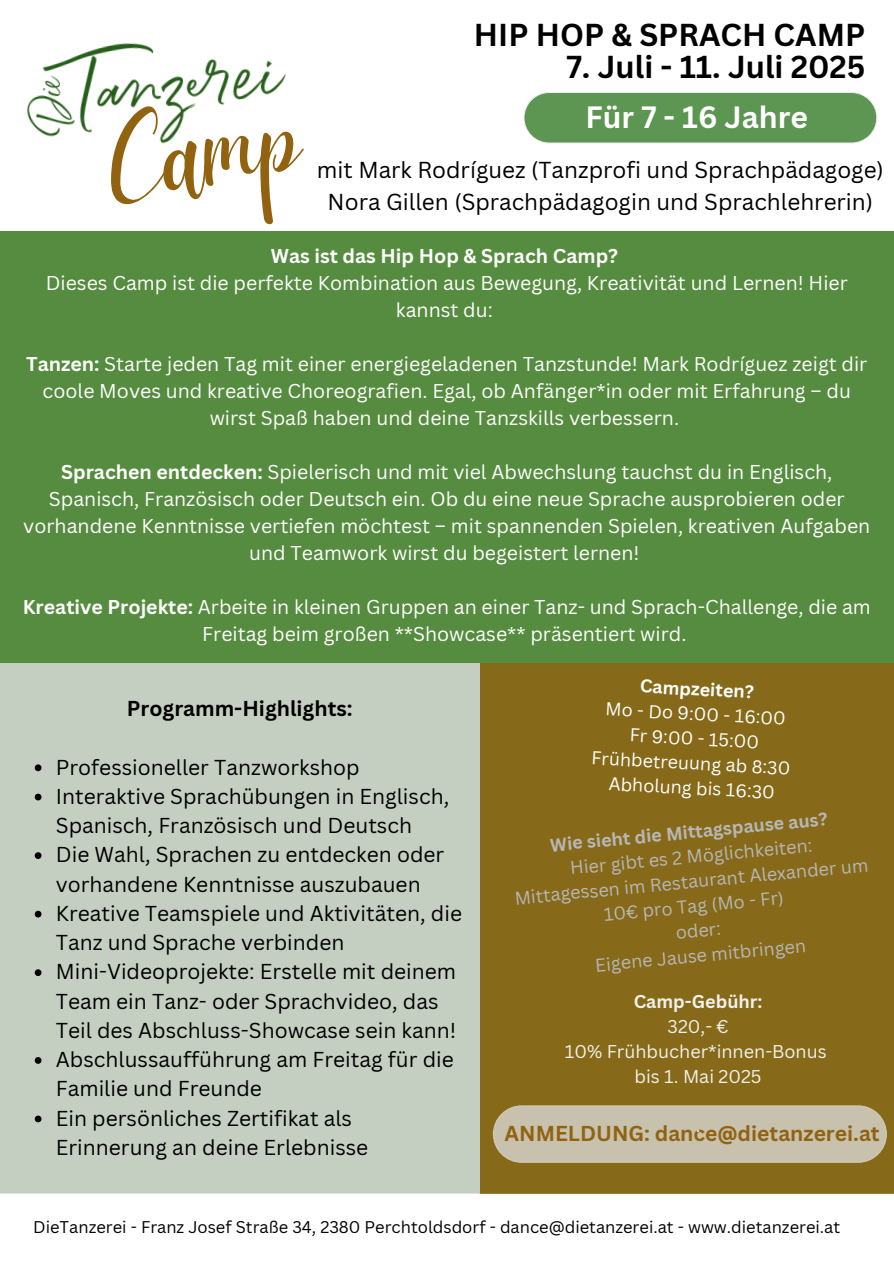
<style>
.page{position:relative;width:894px;height:1264px;background:#fff}
.page>*{position:absolute;margin:0;border:0;box-sizing:border-box;transform-origin:0 0}
.t1{font:116.25px "Daydream";color:#916311}
.t2{font:700 30.9px "Canva Sans";color:#000}
.t3{font:700 30px "Canva Sans";color:#fff}
.t4{font:22.5px/31.5px "Canva Sans";color:#000;text-align:center}
.t5{font:21px/29.2px "Canva Sans";color:#000}
.t6{font:700 21px "Canva Sans";color:#916311}
.t7{font:700 21px "Canva Sans";color:#000}
.t8{font:19.5px/27px "Canva Sans";color:#fffffe;text-align:center}
.t9{font:18px/24.8px "Canva Sans";color:#b7b7b7;text-align:center}
.t10{font:18px/24.8px "Canva Sans";color:#fff;text-align:center}
.t11{font:18px/24.8px "Canva Sans";color:#f2f1eb;text-align:center}
.t12{font:16.5px "Canva Sans";color:#000}
.s1{font-weight:700}
</style>
<div class="page">
<div style="left:0;top:231px;width:893px;height:961px;background:#568c40"></div>
<img style="left:26px;top:43px;width:260px;height:101px">
<div style="left:479px;top:664px;width:414px;height:529px;background:#866a19"></div>
<div style="left:493px;top:1105px;width:393px;height:57px;background:#c7c1ad;border-radius:28px"></div>
<div style="left:492px;top:1105px;width:394px;height:57px;border:1px solid #e8e8e8;border-radius:28px"></div>
<div style="left:524px;top:92px;width:352px;height:51px;background:#5d9553;border-radius:25px"></div>
<div style="left:523px;top:92px;width:354px;height:51px;border:1px solid #e8e8e8;border-radius:25px"></div>
<div style="left:0;top:664px;width:479px;height:529px;background:#c5cfc1"></div>
<svg style="left:35px;top:764px;width:6px;height:7px"></svg>
<svg style="left:35px;top:793px;width:6px;height:7px"></svg>
<svg style="left:35px;top:852px;width:6px;height:7px"></svg>
<svg style="left:35px;top:910px;width:6px;height:7px"></svg>
<svg style="left:35px;top:969px;width:6px;height:7px"></svg>
<svg style="left:35px;top:1057px;width:6px;height:6px"></svg>
<svg style="left:35px;top:1115px;width:6px;height:7px"></svg>
<h5 class="t2" style="left:474px;top:13px;width:393px">HIP HOP &amp; SPRACH CAMP</h5>
<p class="t2" style="left:566px;top:45px;width:300px">7. Juli - 11. Juli 2025</p>
<h2 class="t1" style="left:98px;top:100px;width:195px;rotate:-9deg">Camp</h2>
<p class="t3" style="left:585px;top:96px;width:224px">Für 7 - 16 Jahre</p>
<h6 class="t4" style="left:317px;top:154px;width:568px">mit Mark Rodríguez (Tanzprofi und Sprachpädagoge)<br>Nora Gillen (Sprachpädagogin und Sprachlehrerin)</h6>
<h6 class="t8" style="left:46px;top:242px;width:803px"><span class="s1">Was ist das Hip Hop &amp; Sprach Camp?<br></span>Dieses Camp ist die perfekte Kombination aus Bewegung, Kreativität und Lernen! Hier kannst du:</h6>
<h6 class="t8" style="left:26px;top:350px;width:842px"><span class="s1">Tanzen:</span> Starte jeden Tag mit einer energiegeladenen Tanzstunde! Mark Rodríguez zeigt dir coole Moves und kreative Choreografien. Egal, ob Anfänger*in oder mit Erfahrung – du wirst Spaß haben und deine Tanzskills verbessern.</h6>
<h6 class="t8" style="left:23px;top:458px;width:848px"><span class="s1">Sprachen entdecken:</span> Spielerisch und mit viel Abwechslung tauchst du in Englisch, Spanisch, Französisch oder Deutsch ein. Ob du eine neue Sprache ausprobieren oder vorhandene Kenntnisse vertiefen möchtest – mit spannenden Spielen, kreativen Aufgaben und Teamwork wirst du begeistert lernen!</h6>
<h6 class="t8" style="left:23px;top:593px;width:849px"><span class="s1">Kreative Projekte:</span> Arbeite in kleinen Gruppen an einer Tanz- und Sprach-Challenge, die am<br>Freitag beim großen **Showcase** präsentiert wird.</h6>
<h4 class="t7" style="left:127px;top:693px;width:227px">Programm-Highlights:</h4>
<p class="t5" style="left:56px;top:751px;width:305px">Professioneller Tanzworkshop</p>
<p class="t5" style="left:56px;top:781px;width:395px">Interaktive Sprachübungen in Englisch,<br>Spanisch, Französisch und Deutsch</p>
<p class="t5" style="left:56px;top:839px;width:390px">Die Wahl, Sprachen zu entdecken oder vorhandene Kenntnisse auszubauen</p>
<p class="t5" style="left:56px;top:898px;width:408px">Kreative Teamspiele und Aktivitäten, die<br>Tanz und Sprache verbinden</p>
<p class="t5" style="left:56px;top:956px;width:402px">Mini-Videoprojekte: Erstelle mit deinem<br>Team ein Tanz- oder Sprachvideo, das<br>Teil des Abschluss-Showcase sein kann!</p>
<p class="t5" style="left:56px;top:1044px;width:399px">Abschlussaufführung am Freitag für die<br>Familie und Freunde</p>
<p class="t5" style="left:56px;top:1102px;width:314px">Ein persönliches Zertifikat als<br>Erinnerung an deine Erlebnisse</p>
<h6 class="t10" style="left:596px;top:670px;width:200px;rotate:3deg"><span class="s1">Campzeiten?<br></span>Mo - Do 9:00 - 16:00<br>Fr 9:00 - 15:00<br>Frühbetreuung ab 8:30<br>Abholung bis 16:30</h6>
<h3 class="t9" style="left:509px;top:834px;width:356px;rotate:-5deg"><span class="s1">Wie sieht die Mittagspause aus?<br></span>Hier gibt es 2 Möglichkeiten:<br>Mittagessen im Restaurant Alexander um<br>10€ pro Tag (Mo - Fr)<br>oder:<br>Eigene Jause mitbringen</h3>
<h6 class="t11" style="left:564px;top:989px;width:263px"><span class="s1">Camp-Gebühr:<br></span>320,- €<br>10% Frühbucher*innen-Bonus bis 1. Mai 2025</h6>
<h1 class="t6" style="left:504px;top:1118px;width:376px">ANMELDUNG: dance@dietanzerei.at</h1>
<h6 class="t11" style="left:695px;top:1112px;width:6px">.</h6>
<h3 class="t12" style="left:33px;top:1215px;width:808px">DieTanzerei - Franz Josef Straße 34, 2380 Perchtoldsdorf - dance@dietanzerei.at - www.dietanzerei.at</h3>
</div>
